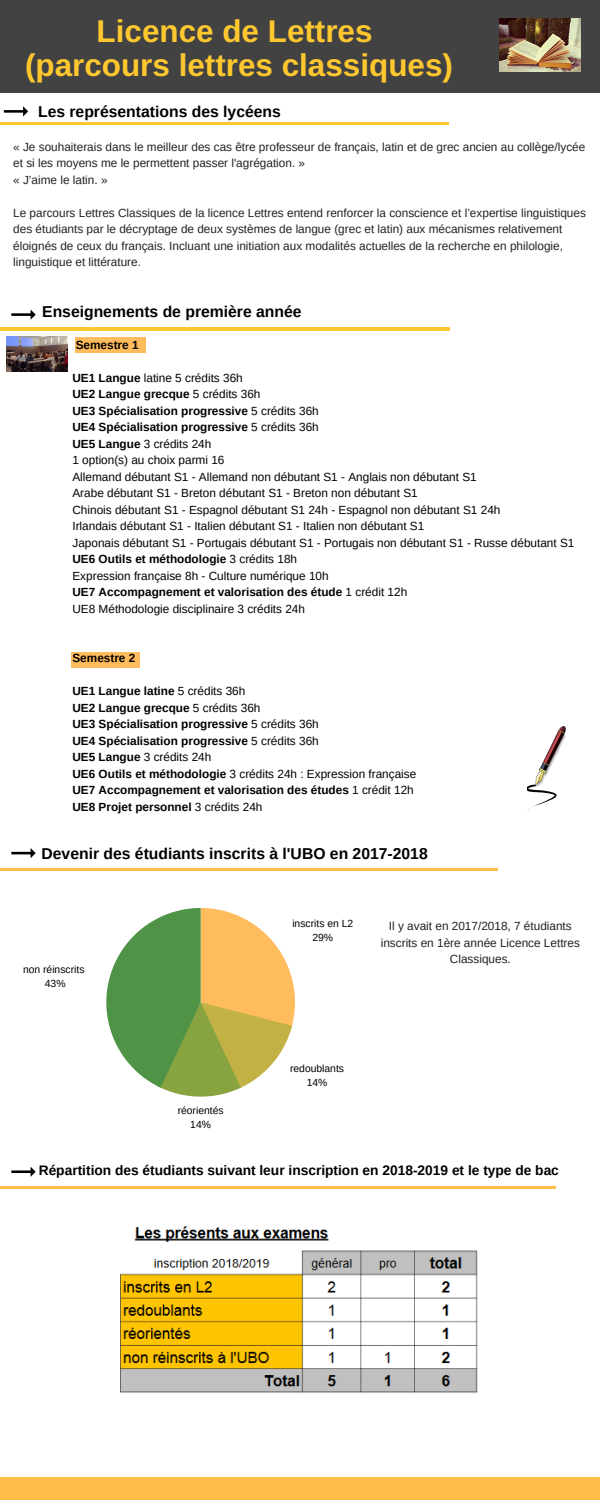
<style>
.page{position:relative;width:600px;height:1500px;background:#fff}
.page>*{position:absolute;margin:0;border:0;box-sizing:border-box;transform-origin:0 0}
.t1{font:700 31.4px/33.8px "Arimo";color:#ffc82f;text-align:center}
.t2{font:700 15.7px "Arimo";color:#000}
.t3{font:700 13.8px "Arimo";color:#000}
.t4{font:11.8px/16.5px "Arimo";color:#000}
.t5{font:11.8px/16.5px "Arimo";color:#222}
.t6{font:700 11.8px/16.5px "Arimo";color:#000}
.t7{font:10.3px/14px "Arimo";color:#000;text-align:center}
.s1{font-weight:700}
.s2{font-weight:400}
</style>
<div class="page">
<div style="left:0;top:0;width:600px;height:93px;background:#424242"></div>
<div style="left:75px;top:338px;width:71px;height:15px;background:#ffbc5d"></div>
<div style="left:71px;top:652px;width:69px;height:16px;background:#ffbc5d"></div>
<svg style="left:106px;top:908px;width:189px;height:189px"></svg>
<hr style="left:0;top:1186px;width:555px;height:3px;background:#ffbd4a">
<hr style="left:0;top:868px;width:498px;height:3px;background:#ffbd4a">
<hr style="left:0;top:328px;width:450px;height:2px;background:#ffc82f">
<hr style="left:0;top:122px;width:449px;height:3px;background:#ffc82f">
<div style="left:0;top:1477px;width:600px;height:23px;background:#ffbd4a"></div>
<img style="left:527px;top:727px;width:39px;height:83px">
<img style="left:7px;top:337px;width:61px;height:34px">
<svg style="left:4px;top:106px;width:24px;height:10px"></svg>
<svg style="left:11px;top:310px;width:25px;height:10px"></svg>
<svg style="left:11px;top:848px;width:25px;height:10px"></svg>
<svg style="left:11px;top:1167px;width:25px;height:10px"></svg>
<img style="left:500px;top:19px;width:80px;height:53px">
<img style="left:120px;top:1226px;width:358px;height:167px">
<h1 class="t1" style="left:25px;top:14px;width:429px">Licence de Lettres (parcours lettres classiques)</h1>
<h2 class="t2" style="left:38px;top:103px;width:244px">Les représentations des lycéens</h2>
<p class="t5" style="left:13px;top:139px;width:574px">« Je souhaiterais dans le meilleur des cas être professeur de français, latin et de grec ancien au collège/lycée et si les moyens me le permettent passer l'agrégation. »<br>« J’aime le latin. »</p>
<p class="t5" style="left:13px;top:205px;width:574px">Le parcours Lettres Classiques de la licence Lettres entend renforcer la conscience et l’expertise linguistiques des étudiants par le décryptage de deux systèmes de langue (grec et latin) aux mécanismes relativement éloignés de ceux du français. Incluant une initiation aux modalités actuelles de la recherche en philologie, linguistique et littérature.</p>
<h2 class="t2" style="left:42px;top:303px;width:261px">Enseignements de première année</h2>
<p class="t6" style="left:76px;top:336px;width:64px">Semestre 1</p>
<p class="t4" style="left:72px;top:369px;width:504px"><span class="s1">UE1 Langue</span> latine 5 crédits 36h<br><span class="s1">UE2 Langue grecque</span> 5 crédits 36h<br><span class="s1">UE3 Spécialisation progressive</span> 5 crédits 36h<br><span class="s1">UE4 Spécialisation progressive</span> 5 crédits 36h<br><span class="s1">UE5 Langue</span> 3 crédits 24h<br>1 option(s) au choix parmi 16<br>Allemand débutant S1 - Allemand non débutant S1 - Anglais non débutant S1<br>Arabe débutant S1 - Breton débutant S1 - Breton non débutant S1<br>Chinois débutant S1 - Espagnol débutant S1 24h - Espagnol non débutant S1 24h<br>Irlandais débutant S1 - Italien débutant S1 - Italien non débutant S1<br>Japonais débutant S1 - Portugais débutant S1 - Portugais non débutant S1 - Russe débutant S1<br><span class="s1">UE6 Outils et méthodologie</span> 3 crédits 18h<br>Expression française 8h - Culture numérique 10h<br><span class="s1">UE7 Accompagnement et valorisation des étude</span> 1 crédit 12h<br>UE8 Méthodologie disciplinaire 3 crédits 24h</p>
<p class="t6" style="left:72px;top:650px;width:64px">Semestre 2</p>
<p class="t6" style="left:72px;top:683px;width:345px">UE1 Langue latine <span class="s2">5 crédits 36h<br></span>UE2 Langue grecque <span class="s2">5 crédits 36h<br></span>UE3 Spécialisation progressive <span class="s2">5 crédits 36h<br></span>UE4 Spécialisation progressive <span class="s2">5 crédits 36h<br></span>UE5 Langue <span class="s2">3 crédits 24h<br></span>UE6 Outils et méthodologie <span class="s2">3 crédits 24h : Expression française </span>UE7 Accompagnement et valorisation des études <span class="s2">1 crédit 12h </span>UE8 Projet personnel <span class="s2">3 crédits 24h</span></p>
<h2 class="t2" style="left:42px;top:845px;width:388px">Devenir des étudiants inscrits à l'UBO en 2017-2018</h2>
<p class="t7" style="left:23px;top:962px;width:63px">non réinscrits<br>43%</p>
<p class="t7" style="left:178px;top:1104px;width:47px">réorientés<br>14%</p>
<p class="t7" style="left:292px;top:917px;width:62px">inscrits en L2<br>29%</p>
<p class="t5" style="left:381px;top:918px;width:201px;text-align:center">Il y avait en 2017/2018, 7 étudiants inscrits en 1ère année Licence Lettres<br>Classiques.</p>
<p class="t7" style="left:290px;top:1062px;width:55px">redoublants<br>14%</p>
<p class="t3" style="left:39px;top:1163px;width:522px">Répartition des étudiants suivant leur inscription en 2018-2019 et le type de bac</p>
</div>
